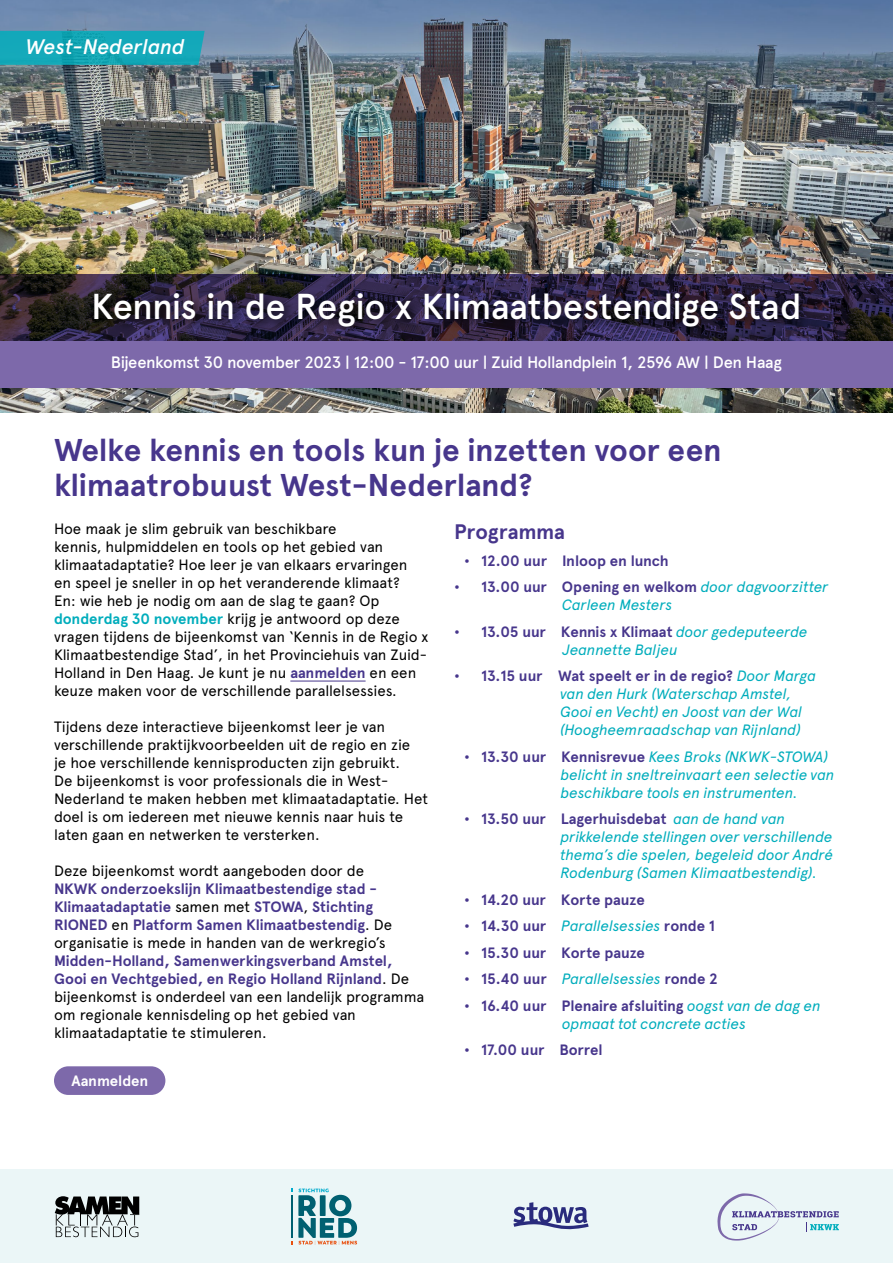
<style>
.page{position:relative;width:893px;height:1263px;background:#fff}
.page>*{position:absolute;margin:0;border:0;box-sizing:border-box;transform-origin:0 0}
.Titel{font:500 36px "Apercu Pro";letter-spacing:-.015em;color:#fff}
.t1{font:700 31.5px/34.5px "Apercu Pro";letter-spacing:-.005em;color:#47368c}
.Titel_2{font:italic 500 21px "Apercu Pro";letter-spacing:-.015em;color:#fff}
.t2{font:700 21px "Apercu Pro";letter-spacing:-.005em;color:#47368c}
.Ondertitel{font:500 16.5px "Apercu Pro";letter-spacing:-.03em;color:#fff}
.Platte_tekst{font:15px/18px "Apercu Pro";letter-spacing:-.01em;color:#000}
.programma{font:italic 15px/18px "Apercu Pro";letter-spacing:-.015em;color:#00adbc}
.t3{font:700 15px "Apercu Pro";letter-spacing:-.005em;color:#47368c}
.t4{font:700 15px "Apercu Pro";letter-spacing:-.005em;color:#fff}
.s1{font-weight:700;color:#00adbc}
.s2{font-weight:700;color:#47368c}
.s3{font-weight:700;font-style:normal;color:#47368c}
.s4{font-weight:400;font-style:italic;color:#00adbc}
</style>
<div class="page">
<div style="left:0;top:1169px;width:893px;height:94px;background:#ebf6f7"></div>
<hr style="left:290px;top:681px;width:76px;height:1px;background:#47368c">
<svg style="left:298px;top:1188px;width:59px;height:57px"></svg>
<hr style="left:291px;top:1195px;width:1px;height:43px;background:#006071">
<svg style="left:55px;top:1196px;width:84px;height:41px"></svg>
<svg style="left:513px;top:1202px;width:76px;height:28px"></svg>
<svg style="left:717px;top:1193px;width:122px;height:47px"></svg>
<img style="left:0;top:0;width:893px;height:412px">
<svg style="left:0;top:274px;width:893px;height:67px;background:#2b2238"></svg>
<svg style="left:0;top:31px;width:205px;height:34px;background:#14a6b7"></svg>
<div style="left:0;top:341px;width:893px;height:46px;background:#7d69aa"></div>
<div style="left:90px;top:289px;width:721px;height:50px;background:#000;opacity:.75"></div>
<div style="left:54px;top:1066px;width:111px;height:29px;background:#7d69aa;border-radius:14px"></div>
<p class="Titel_2" style="left:26px;top:31px;width:161px">West-Nederland</p>
<p class="Titel" style="left:91px;top:279px;width:712px">Kennis in de Regio x Klimaatbestendige Stad</p>
<p class="Ondertitel" style="left:111px;top:350px;width:673px">Bijeenkomst 30 november 2023 | 12:00 - 17:00 uur | Zuid Hollandplein 1, 2596 AW | Den Haag</p>
<h1 class="t1" style="left:54px;top:432px;width:669px">Welke kennis en tools kun je inzetten voor een klimaatrobuust West-Nederland?</h1>
<p class="Platte_tekst" style="left:54px;top:519px;width:376px">Hoe maak je slim gebruik van beschikbare<br>kennis, hulpmiddelen en tools op het gebied van klimaatadaptatie? Hoe leer je van elkaars ervaringen<br>en speel je sneller in op het veranderende klimaat?<br>En: wie heb je nodig om aan de slag te gaan? Op <span class="s1">donderdag 30 november</span> krijg je antwoord op deze vragen tijdens de bijeenkomst van ‘Kennis in de Regio x Klimaatbestendige Stad’, in het Provinciehuis van Zuid-Holland in Den Haag. Je kunt je nu <span class="s2">aanmelden</span> en een keuze maken voor de verschillende parallelsessies.</p>
<p class="Platte_tekst" style="left:54px;top:717px;width:376px">Tijdens deze interactieve bijeenkomst leer je van verschillende praktijkvoorbeelden uit de regio en zie<br>je hoe verschillende kennisproducten zijn gebruikt.<br>De bijeenkomst is voor professionals die in West-Nederland te maken hebben met klimaatadaptatie. Het doel is om iedereen met nieuwe kennis naar huis te laten gaan en netwerken te versterken.</p>
<p class="Platte_tekst" style="left:54px;top:861px;width:372px">Deze bijeenkomst wordt aangeboden door de<br><span class="s2">NKWK onderzoekslijn Klimaatbestendige stad - Klimaatadaptatie</span> samen met <span class="s2">STOWA</span>, <span class="s2">Stichting RIONED</span> en <span class="s2">Platform Samen Klimaatbestendig</span>. De organisatie is mede in handen van de werkregio’s <span class="s2">Midden-Holland, Samenwerkingsverband Amstel, Gooi en Vechtgebied, en Regio Holland Rijnland</span>. De bijeenkomst is onderdeel van een landelijk programma om regionale kennisdeling op het gebied van klimaatadaptatie te stimuleren.</p>
<p class="t4" style="left:71px;top:1069px;width:78px">Aanmelden</p>
<h2 class="t2" style="left:454px;top:516px;width:112px">Programma</h2>
<p class="t3" style="left:464px;top:549px;width:206px">• 12.00 uur Inloop en lunch</p>
<p class="programma" style="left:562px;top:577px;width:268px;text-indent:-108px"><span class="s3">• 13.00 uur Opening en welkom</span> door dagvoorzitter<br>Carleen Mesters</p>
<p class="programma" style="left:562px;top:621px;width:247px;text-indent:-108px"><span class="s3">• 13.05 uur Kennis x Klimaat</span> door gedeputeerde<br>Jeannette Baljeu</p>
<p class="t3" style="left:454px;top:664px;width:364px">• 13.15 uur Wat speelt er in de regio? <span class="s4">Door Marga</span></p>
<p class="programma" style="left:560px;top:684px;width:244px">van den Hurk (Waterschap Amstel,<br>Gooi en Vecht) en Joost van der Wal (Hoogheemraadschap van Rijnland)</p>
<p class="programma" style="left:464px;top:746px;width:366px"><span class="s3">• 13.30 uur Kennisrevue</span> Kees Broks (NKWK-STOWA)</p>
<p class="programma" style="left:560px;top:764px;width:276px">belicht in sneltreinvaart een selectie van beschikbare tools en instrumenten.</p>
<p class="t3" style="left:464px;top:807px;width:322px">• 13.50 uur Lagerhuisdebat <span class="s4">aan de hand van</span></p>
<p class="programma" style="left:560px;top:827px;width:274px;text-align:justify">prikkelende stellingen over verschillende thema’s die spelen, begeleid door André Rodenburg (Samen Klimaatbestendig).</p>
<p class="t3" style="left:464px;top:888px;width:182px">• 14.20 uur Korte pauze</p>
<p class="t3" style="left:464px;top:914px;width:252px">• 14.30 uur <span class="s4">Parallelsessies</span> ronde 1</p>
<p class="t3" style="left:464px;top:941px;width:182px">• 15.30 uur Korte pauze</p>
<p class="t3" style="left:464px;top:967px;width:255px">• 15.40 uur <span class="s4">Parallelsessies</span> ronde 2</p>
<p class="programma" style="left:562px;top:995px;width:260px;text-indent:-98px"><span class="s3">• 16.40 uur Plenaire afsluiting</span> oogst van de dag en opmaat tot concrete acties</p>
<p class="t3" style="left:464px;top:1038px;width:140px">• 17.00 uur Borrel</p>
</div>
